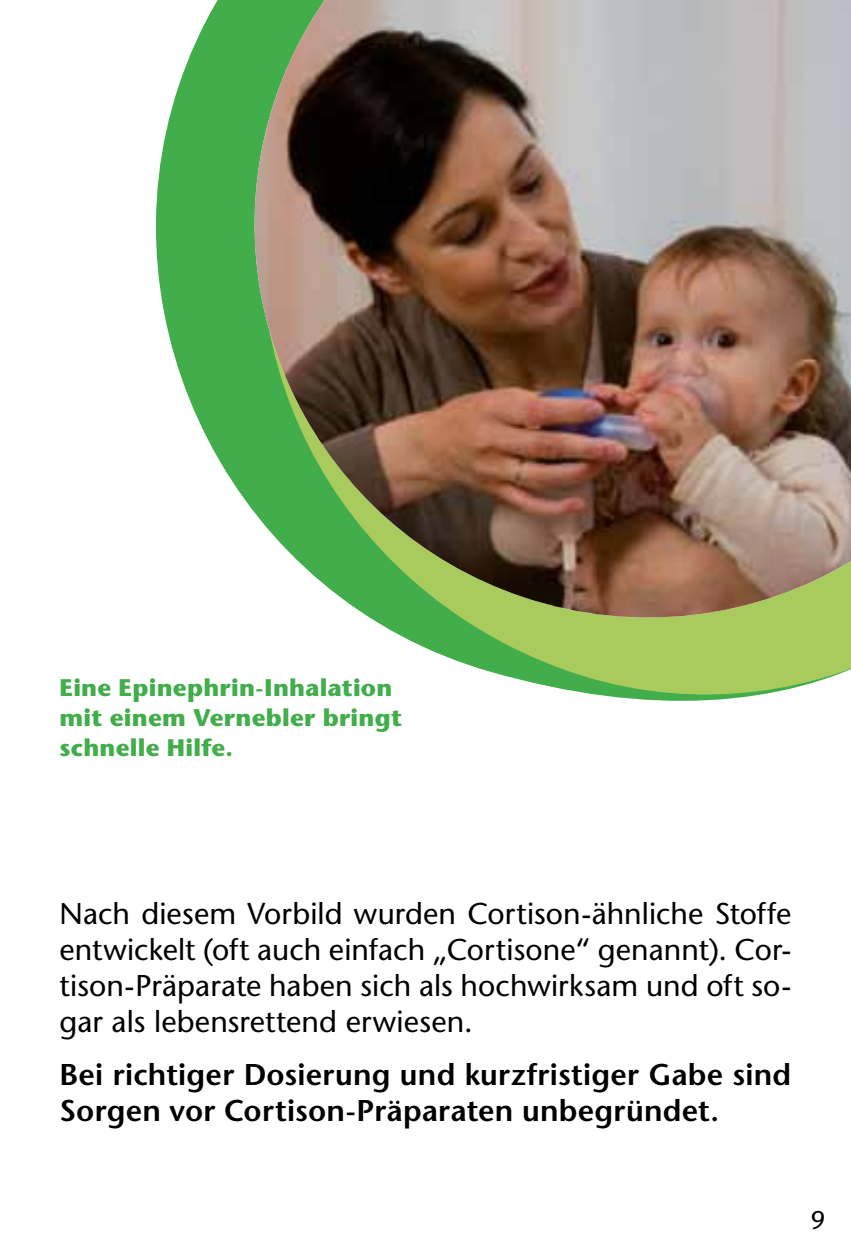
<style>
.page{position:relative;width:851px;height:1259px;background:#fff}
.page>*{position:absolute;margin:0;border:0;box-sizing:border-box;transform-origin:0 0}
.t1{font:500 30px/36px "Stone Sans Std";letter-spacing:.005em;color:#000;text-align:justify}
.t2{font:600 30px/36px "Stone Sans Std";letter-spacing:.01em;color:#000}
.t3{font:500 25.5px "Stone Sans Std";color:#000}
.t4{font:700 24px/30px "Stone Sans Std";letter-spacing:.01em;color:#42ad4b}
</style>
<div class="page">
<svg style="left:156px;top:21px;width:50px;height:415px;fill:#42ad4b"></svg>
<svg style="left:472px;top:666px;width:378px;height:35px"></svg>
<svg style="left:400px;top:635px;width:450px;height:31px;fill:#a9cb5e"></svg>
<img style="left:206px;top:0;width:644px;height:635px">
<p class="t4" style="left:60px;top:672px;width:344px">Eine Epinephrin-Inhalation mit einem Vernebler bringt schnelle Hilfe.</p>
<p class="t1" style="left:60px;top:895px;width:733px">Nach diesem Vorbild wurden Cortison-ähnliche Stoffe entwickelt (oft auch einfach „Cortisone“ genannt). Cor&shy;tison-Präparate haben sich als hochwirksam und oft so&shy;gar als lebensrettend erwiesen.</p>
<p class="t2" style="left:60px;top:1056px;width:733px">Bei richtiger Dosierung und kurzfristiger Gabe sind<br>Sorgen vor Cortison-Präparaten unbegründet.</p>
<p class="t3" style="left:810px;top:1205px;width:16px">9</p>
</div>
